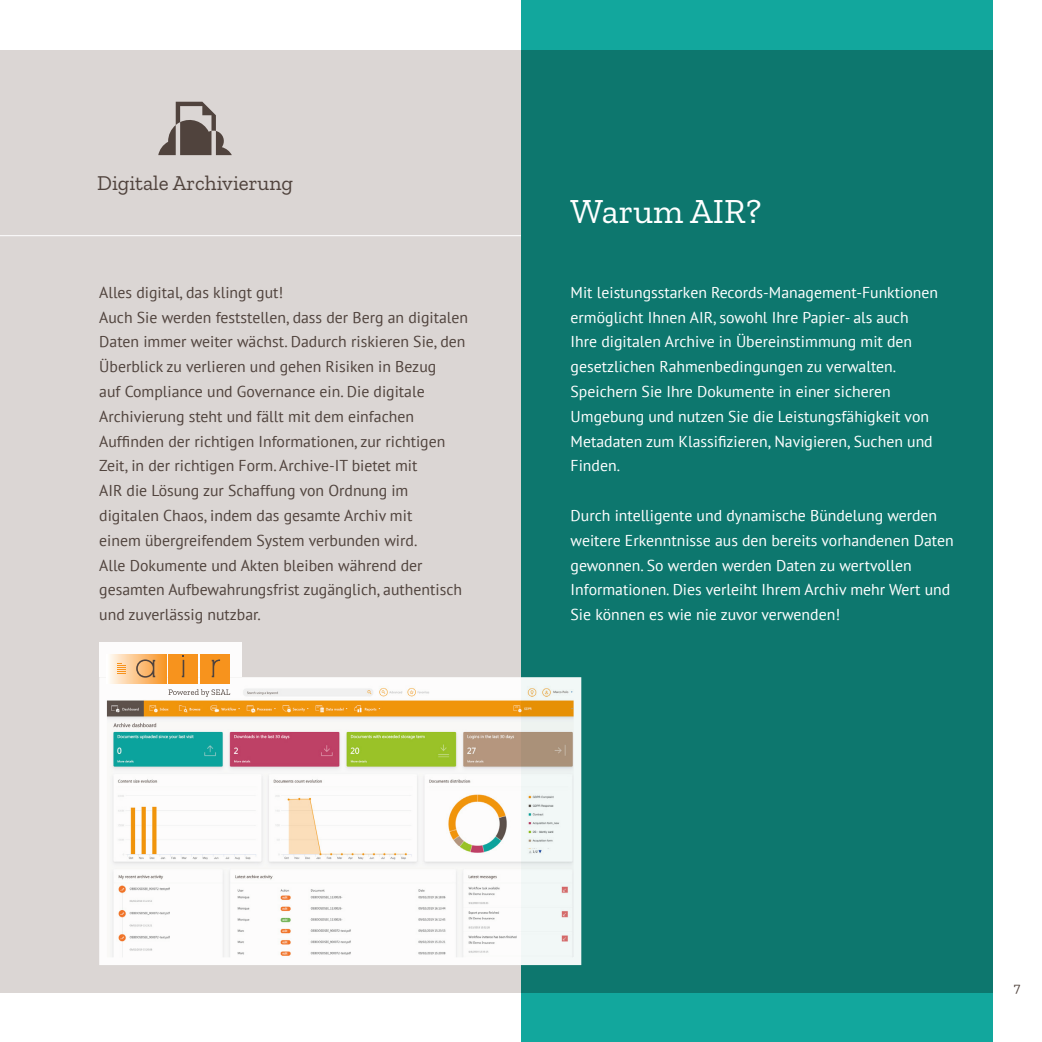
<style>
.page{position:relative;width:1042px;height:1042px;background:#fff}
.page>*{position:absolute;margin:0;border:0;box-sizing:border-box;transform-origin:0 0}
.t1{font:35px "Zilla Slab";color:#fff}
.t2{font:21px "Zilla Slab";color:#50433d}
.t3{font:15.75px "PT Sans";color:#50433d}
.t4{font:15.75px/24.8px "PT Sans";color:#fff}
.t5{font:14px "Zilla Slab";color:#50433d}
</style>
<div class="page">
<div style="left:0;top:50px;width:992px;height:942px;background:#dbd6d4"></div>
<svg style="left:158px;top:102px;width:74px;height:53px"></svg>
<div style="left:521px;top:0;width:471px;height:1042px;background:#12a79d"></div>
<div style="left:521px;top:50px;width:471px;height:942px;background:#0d776e"></div>
<hr style="left:0;top:235px;width:521px;height:1px;background:#fff">
<img style="left:108px;top:686px;width:464px;height:270px">
<div style="left:99px;top:677px;width:482px;height:288px;border:8px solid #fff"></div>
<div style="left:99px;top:642px;width:143px;height:35px;background:#fff"></div>
<div style="left:107px;top:654px;width:60px;height:29px;background:linear-gradient(to right,#fffbf6,#f89424)"></div>
<div style="left:168px;top:654px;width:30px;height:29px;background:#f7931d"></div>
<div style="left:200px;top:654px;width:30px;height:29px;background:#f7931d"></div>
<svg style="left:136px;top:659px;width:19px;height:18px"></svg>
<svg style="left:212px;top:659px;width:8px;height:18px"></svg>
<svg style="left:182px;top:655px;width:2px;height:22px"></svg>
<svg style="left:117px;top:663px;width:9px;height:11px"></svg>
<svg style="left:168px;top:689px;width:62px;height:8px"></svg>
<p class="t2" style="left:97px;top:171px;width:197px">Digitale Archivierung</p>
<p class="t3" style="left:99px;top:282px;width:186px">Alles digital, das klingt gut!</p>
<p class="t3" style="left:99px;top:307px;width:370px">Auch Sie werden feststellen, dass der Berg an digitalen</p>
<p class="t3" style="left:99px;top:332px;width:368px">Daten immer weiter wächst. Dadurch riskieren Sie, den</p>
<p class="t3" style="left:99px;top:356px;width:338px">Überblick zu verlieren und gehen Risiken in Bezug</p>
<p class="t3" style="left:99px;top:381px;width:327px">auf Compliance und Governance ein. Die digitale</p>
<p class="t3" style="left:99px;top:406px;width:316px">Archivierung steht und fällt mit dem einfachen</p>
<p class="t3" style="left:99px;top:431px;width:348px">Auffinden der richtigen Informationen, zur richtigen</p>
<p class="t3" style="left:99px;top:456px;width:320px">Zeit, in der richtigen Form. Archive-IT bietet mit</p>
<p class="t3" style="left:99px;top:480px;width:311px">AIR die Lösung zur Schaffung von Ordnung im</p>
<p class="t3" style="left:99px;top:505px;width:315px">digitalen Chaos, indem das gesamte Archiv mit</p>
<p class="t3" style="left:99px;top:530px;width:320px">einem übergreifendem System verbunden wird.</p>
<p class="t3" style="left:99px;top:555px;width:325px">Alle Dokumente und Akten bleiben während der</p>
<p class="t3" style="left:99px;top:580px;width:364px">gesamten Aufbewahrungsfrist zugänglich, authentisch</p>
<p class="t3" style="left:99px;top:604px;width:163px">und zuverlässig nutzbar.</p>
<p class="t1" style="left:570px;top:192px;width:192px">Warum AIR?</p>
<p class="t4" style="left:570px;top:279px;width:369px">Mit leistungsstarken Records-Management-Funktionen ermöglicht Ihnen AIR, sowohl Ihre Papier- als auch Ihre digitalen Archive in Übereinstimmung mit den gesetzlichen Rahmenbedingungen zu verwalten.</p>
<p class="t4" style="left:570px;top:379px;width:364px">Speichern Sie Ihre Dokumente in einer sicheren Umgebung und nutzen Sie die Leistungsfähigkeit von Metadaten zum Klassifizieren, Navigieren, Suchen und Finden.</p>
<p class="t4" style="left:570px;top:503px;width:384px">Durch intelligente und dynamische Bündelung werden weitere Erkenntnisse aus den bereits vorhandenen Daten gewonnen. So werden werden Daten zu wertvollen Informationen. Dies verleiht Ihrem Archiv mehr Wert und Sie können es wie nie zuvor verwenden!</p>
<p class="t5" style="left:1014px;top:980px;width:8px">7</p>
</div>
